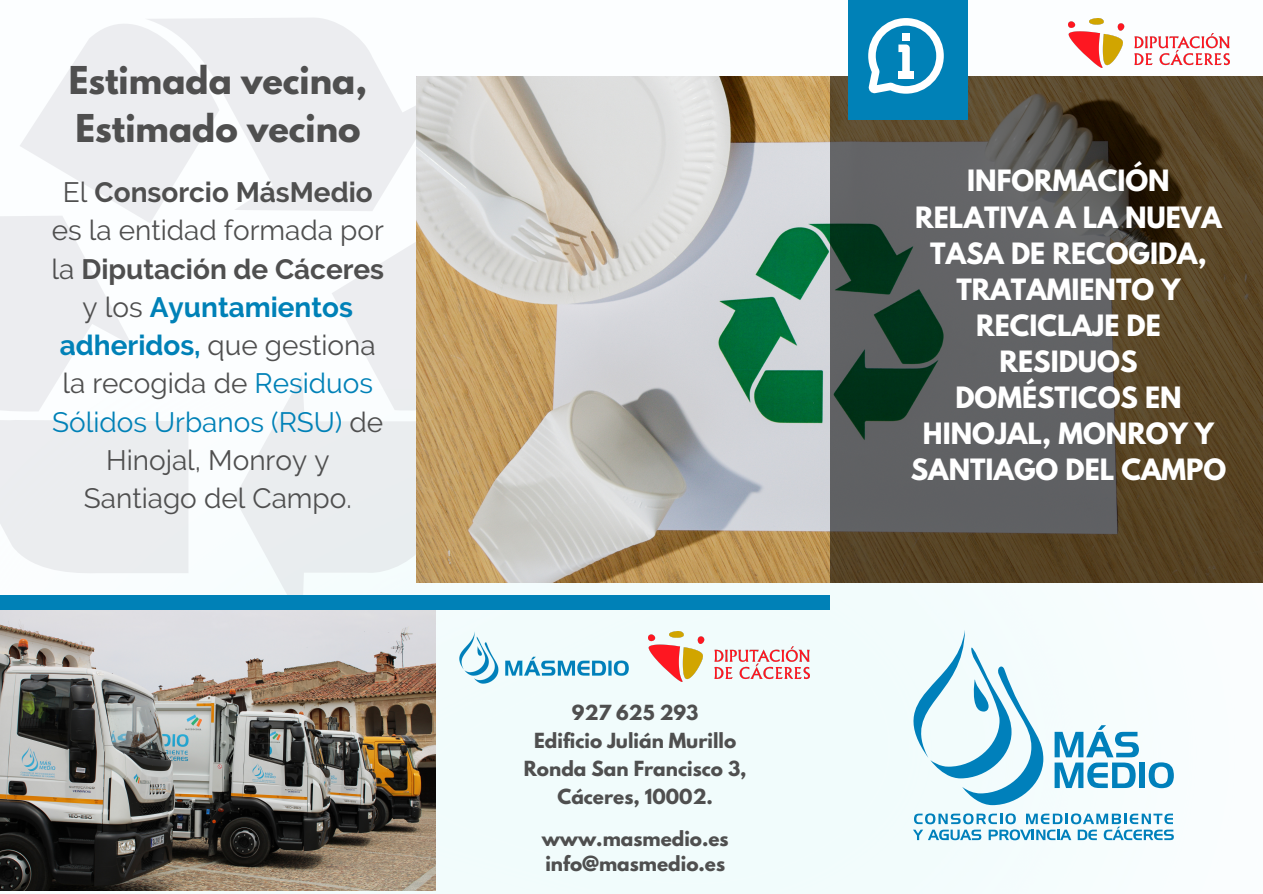
<style>
.page{position:relative;width:1263px;height:894px;background:#fff}
.page>*{position:absolute;margin:0;border:0;box-sizing:border-box;transform-origin:0 0}
.t1{font:700 33.9px/47.2px "League Spartan";color:#4f4f4f}
.t2{font:27.9px/38.2px "Raleway";color:#4f4f4f;text-align:center}
.t3{font:700 25.95px/36px "League Spartan";color:#fff;text-align:center}
.t4{font:700 18.45px "League Spartan";color:#4f4f4f}
.s1{font-weight:700}
.s2{font-weight:700;color:#0081b7}
.s3{color:#0081b7}
</style>
<div class="page">
<div style="left:0;top:582px;width:1172px;height:311px;background:#f1fcfc"></div>
<svg style="left:332px;top:214px;width:85px;height:161px"></svg>
<svg style="left:234px;top:375px;width:275px;height:247px;fill:#eaedef"></svg>
<svg style="left:219px;top:17px;width:227px;height:194px;fill:#ecedf0"></svg>
<svg style="left:0;top:18px;width:219px;height:555px"></svg>
<img style="left:417px;top:77px;width:413px;height:505px">
<svg style="left:830px;top:77px;width:433px;height:506px;background:#555041"></svg>
<div style="left:848px;top:0;width:119px;height:120px;background:#0081b7"></div>
<div style="left:0;top:595px;width:830px;height:14px;background:#0081b7"></div>
<div style="left:1139px;top:762px;width:6px;height:25px;background:#0080bb"></div>
<svg style="left:1149px;top:762px;width:25px;height:26px"></svg>
<svg style="left:1055px;top:725px;width:84px;height:62px"></svg>
<svg style="left:908px;top:629px;width:135px;height:175px"></svg>
<svg style="left:913px;top:813px;width:261px;height:27px"></svg>
<svg style="left:868px;top:18px;width:76px;height:75px"></svg>
<div style="left:898px;top:71px;width:15px;height:7px;background:#fff"></div>
<div style="left:902px;top:33px;width:8px;height:8px;background:#fff"></div>
<img style="left:0;top:610px;width:435px;height:280px">
<img style="left:648px;top:631px;width:161px;height:50px">
<img style="left:457px;top:627px;width:174px;height:60px">
<img style="left:1068px;top:18px;width:161px;height:50px">
<p class="t1" style="left:69px;top:61px;width:300px">Estimada vecina,<br>Estimado vecino</p>
<p class="t2" style="left:51px;top:173px;width:334px">El <span class="s1">Consorcio MásMedio </span>es la entidad formada por la <span class="s1">Diputación de Cáceres </span>y los <span class="s2">Ayuntamientos adheridos,</span> que gestiona la recogida de <span class="s3">Residuos<br>Sólidos Urbanos (RSU)</span> de<br>Hinojal, Monroy y<br>Santiago del Campo.</p>
<p class="t4" style="left:572px;top:703px;width:128px">927 625 293</p>
<p class="t4" style="left:534px;top:731px;width:204px">Edificio Julián Murillo</p>
<h2 class="t4" style="left:524px;top:759px;width:224px">Ronda San Francisco 3,</h2>
<p class="t4" style="left:557px;top:787px;width:157px">Cáceres, 10002.</p>
<p class="t4" style="left:542px;top:829px;width:188px">www.masmedio.es</p>
<p class="t4" style="left:545px;top:853px;width:181px">info@masmedio.es</p>
<p class="t3" style="left:911px;top:166px;width:317px">INFORMACIÓN<br>RELATIVA A LA NUEVA<br>TASA DE RECOGIDA,<br>TRATAMIENTO Y<br>RECICLAJE DE<br>RESIDUOS<br>DOMÉSTICOS EN<br>HINOJAL, MONROY Y<br>SANTIAGO DEL CAMPO</p>
</div>
